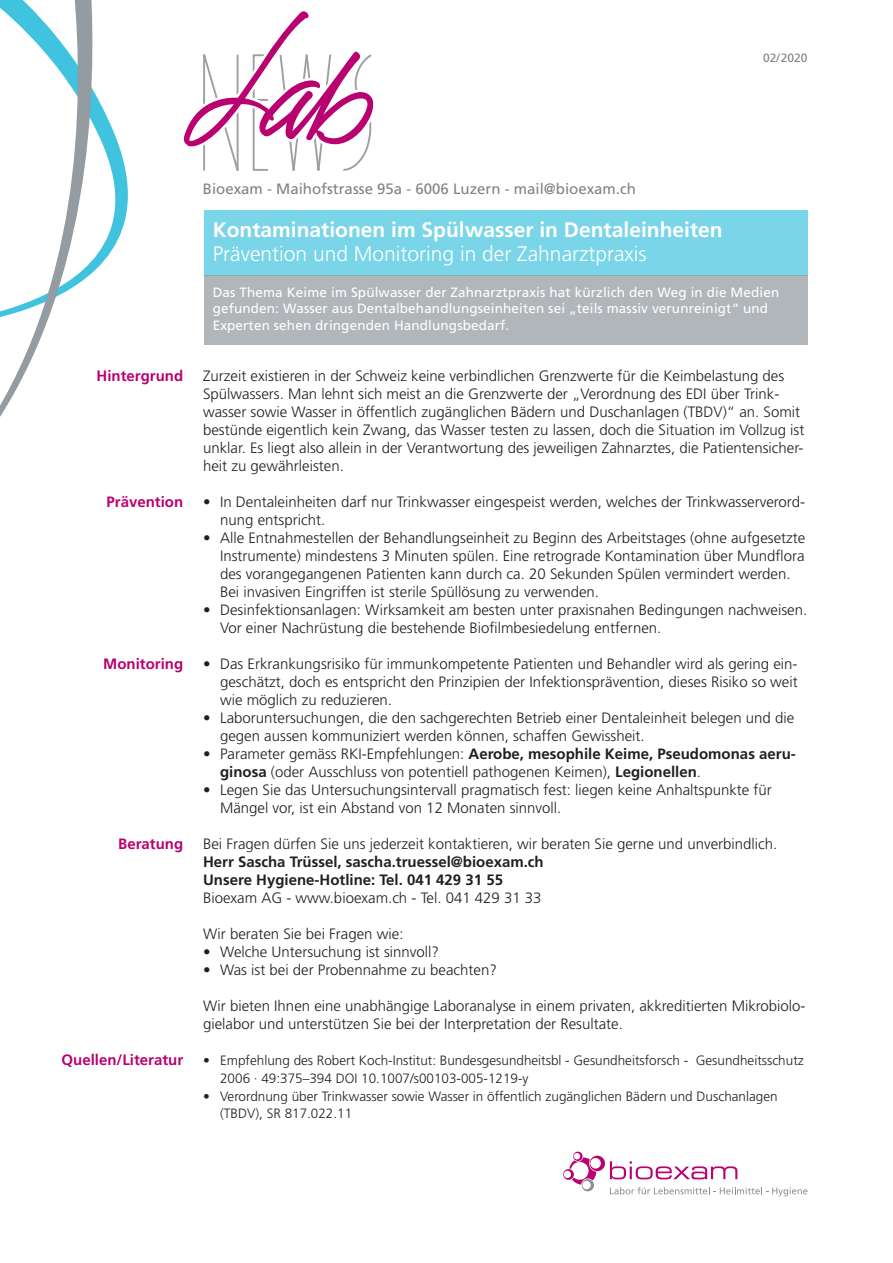
<style>
.page{position:relative;width:893px;height:1263px;background:#fff}
.page>*{position:absolute;margin:0;border:0;box-sizing:border-box;transform-origin:0 0}
.t1{font:700 21px "Frutiger LT Std";color:#fff}
.t2{font:300 21px "Frutiger LT Std";color:#fff}
.t3{font:300 15px/18px "Frutiger LT Std";color:#231f20}
.t4{font:700 15px/18px "Frutiger LT Std";color:#231f20}
.t5{font:700 15px "Frutiger LT Std";color:#ba0170}
.t6{font:15px "Frutiger LT Std";color:#808285}
.t7{font:300 13.5px/18px "Frutiger LT Std";color:#231f20}
.t8{font:13.5px/16.5px "Frutiger LT Std";letter-spacing:.01em;color:#fff}
.t9{font:12px "Frutiger LT Std";color:#808285}
.s1{font-weight:700}
</style>
<div class="page">
<div style="left:204px;top:210px;width:603px;height:65px;background:#79d5e7"></div>
<div style="left:204px;top:275px;width:603px;height:69px;background:#b1b6ba"></div>
<svg style="left:193px;top:11px;width:181px;height:160px"></svg>
<svg style="left:0;top:0;width:191px;height:417px"></svg>
<svg style="left:563px;top:1151px;width:244px;height:45px"></svg>
<p class="t9" style="left:763px;top:51px;width:46px">02/2020</p>
<p class="t5" style="left:97px;top:367px;width:88px">Hintergrund</p>
<p class="t5" style="left:107px;top:493px;width:78px">Prävention</p>
<p class="t5" style="left:103px;top:655px;width:81px">Monitoring</p>
<p class="t5" style="left:118px;top:835px;width:67px">Beratung</p>
<p class="t5" style="left:62px;top:1051px;width:123px">Quellen/Literatur</p>
<p class="t6" style="left:203px;top:180px;width:434px">Bioexam - Maihofstrasse 95a - 6006 Luzern - mail@bioexam.ch</p>
<h1 class="t1" style="left:213px;top:217px;width:511px">Kontaminationen im Spülwasser in Dentaleinheiten</h1>
<h1 class="t2" style="left:213px;top:242px;width:436px">Prävention und Monitoring in der Zahnarztpraxis</h1>
<p class="t8" style="left:213px;top:284px;width:568px">Das Thema Keime im Spülwasser der Zahnarztpraxis hat kürzlich den Weg in die Medien gefunden: Wasser aus Dentalbehandlungseinheiten sei „teils massiv verunreinigt“ und<br>Experten sehen dringenden Handlungsbedarf.</p>
<p class="t3" style="left:203px;top:367px;width:603px">Zurzeit existieren in der Schweiz keine verbindlichen Grenzwerte für die Keimbelastung des Spülwassers. Man lehnt sich meist an die Grenzwerte der „Verordnung des EDI über Trink&shy;wasser sowie Wasser in öffentlich zugänglichen Bädern und Duschanlagen (TBDV)“ an. Somit bestünde eigentlich kein Zwang, das Wasser testen zu lassen, doch die Situation im Vollzug ist unklar. Es liegt also allein in der Verantwortung des jeweiligen Zahnarztes, die Patientensicher&shy;heit zu gewährleisten.</p>
<p class="t3" style="left:220px;top:493px;width:586px;text-indent:-17px">• In Dentaleinheiten darf nur Trinkwasser eingespeist werden, welches der Trinkwasserverord&shy;nung entspricht.</p>
<p class="t3" style="left:220px;top:529px;width:587px;text-indent:-17px">• Alle Entnahmestellen der Behandlungseinheit zu Beginn des Arbeitstages (ohne aufgesetzte Instrumente) mindestens 3 Minuten spülen. Eine retrograde Kontamination über Mundflora des vorangegangenen Patienten kann durch ca. 20 Sekunden Spülen vermindert werden.<br>Bei invasiven Eingriffen ist sterile Spüllösung zu verwenden.</p>
<p class="t3" style="left:220px;top:601px;width:589px;text-indent:-17px">• Desinfektionsanlagen: Wirksamkeit am besten unter praxisnahen Bedingungen nachweisen.<br>Vor einer Nachrüstung die bestehende Biofilmbesiedelung entfernen.</p>
<p class="t3" style="left:220px;top:655px;width:579px;text-align:justify;text-indent:-17px">• Das Erkrankungsrisiko für immunkompetente Patienten und Behandler wird als gering ein&shy;geschätzt, doch es entspricht den Prinzipien der Infektionsprävention, dieses Risiko so weit wie möglich zu reduzieren.</p>
<p class="t3" style="left:220px;top:709px;width:576px;text-indent:-17px">• Laboruntersuchungen, die den sachgerechten Betrieb einer Dentaleinheit belegen und die gegen aussen kommuniziert werden können, schaffen Gewissheit.</p>
<p class="t3" style="left:220px;top:745px;width:577px;text-indent:-17px">• Parameter gemäss RKI-Empfehlungen: <span class="s1">Aerobe, mesophile Keime, Pseudomonas aeru&shy;ginosa</span> (oder Ausschluss von potentiell pathogenen Keimen), <span class="s1">Legionellen</span>.</p>
<p class="t3" style="left:220px;top:781px;width:553px;text-indent:-17px">• Legen Sie das Untersuchungsintervall pragmatisch fest: liegen keine Anhaltspunkte für<br>Mängel vor, ist ein Abstand von 12 Monaten sinnvoll.</p>
<p class="t3" style="left:203px;top:835px;width:576px">Bei Fragen dürfen Sie uns jederzeit kontaktieren, wir beraten Sie gerne und unverbindlich.</p>
<p class="t4" style="left:203px;top:853px;width:342px">Herr Sascha Trüssel, sascha.truessel@bioexam.ch<br>Unsere Hygiene-Hotline: Tel. 041 429 31 55</p>
<p class="t3" style="left:203px;top:889px;width:340px">Bioexam AG - www.bioexam.ch - Tel. 041 429 31 33</p>
<p class="t3" style="left:203px;top:925px;width:202px">Wir beraten Sie bei Fragen wie:</p>
<p class="t3" style="left:203px;top:943px;width:237px">• Welche Untersuchung ist sinnvoll?</p>
<p class="t3" style="left:203px;top:961px;width:295px">• Was ist bei der Probennahme zu beachten?</p>
<p class="t3" style="left:203px;top:997px;width:604px">Wir bieten Ihnen eine unabhängige Laboranalyse in einem privaten, akkreditierten Mikrobiolo&shy;gielabor und unterstützen Sie bei der Interpretation der Resultate.</p>
<p class="t7" style="left:220px;top:1052px;width:585px;text-indent:-17px">• Empfehlung des Robert Koch-Institut: Bundesgesundheitsbl - Gesundheitsforsch - Gesundheitsschutz<br>2006 · 49:375–394 DOI 10.1007/s00103-005-1219-y</p>
<p class="t7" style="left:220px;top:1089px;width:559px;line-height:16.2px;text-indent:-17px">• Verordnung über Trinkwasser sowie Wasser in öffentlich zugänglichen Bädern und Duschanlagen (TBDV), SR 817.022.11</p>
</div>
